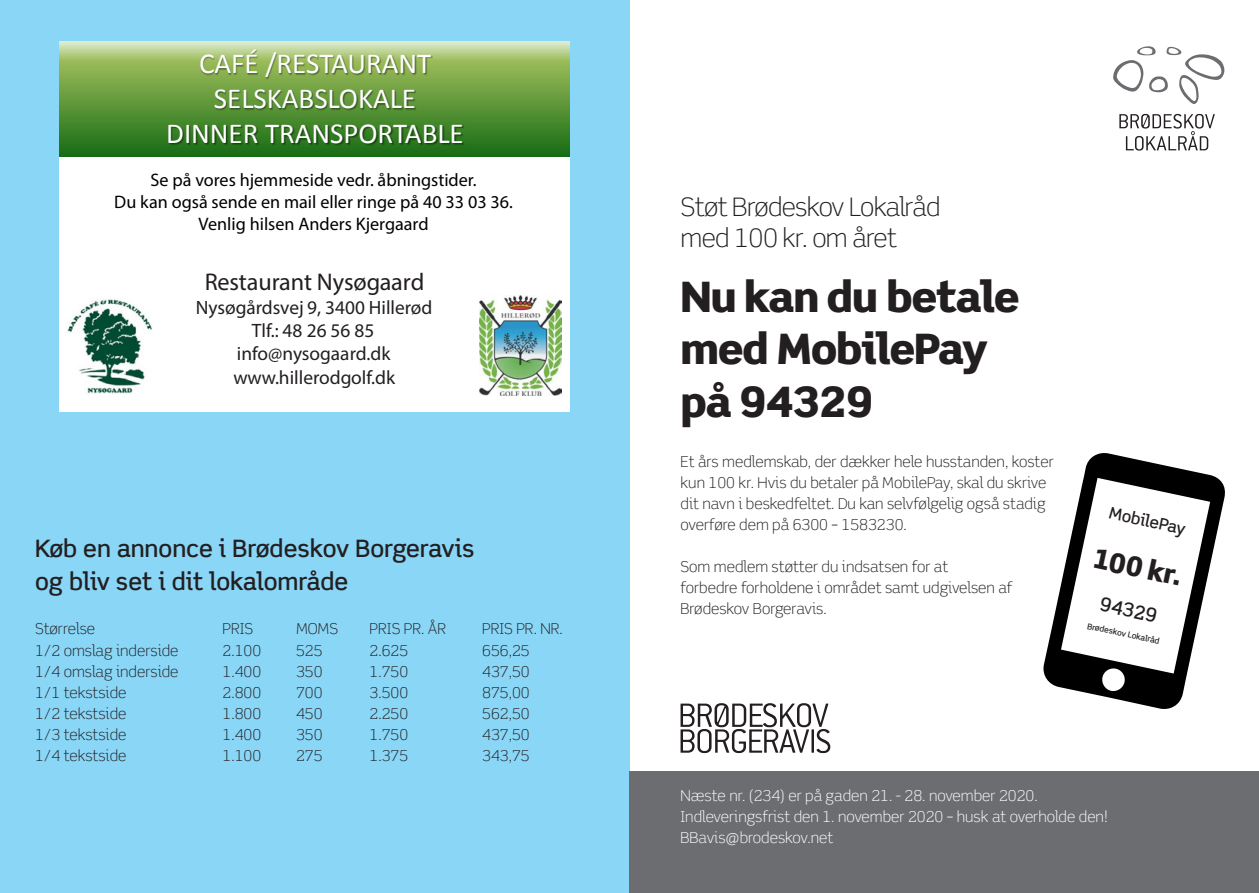
<style>
.page{position:relative;width:1259px;height:893px;background:#fff}
.page>*{position:absolute;margin:0;border:0;box-sizing:border-box;transform-origin:0 0}
.Overskrift_black{font:900 42px/52.5px "Scene Alt";letter-spacing:-.025em;color:#231f20}
.t1{font:29.1px/34.8px "Calibri";letter-spacing:-.005em;color:#fff;text-align:center}
.t2{font:28.95px "Calibri";letter-spacing:-.005em;color:#fff}
.Manchet{font:900 27px "Scene Alt";color:#231f20}
.Overskrift_black-2{font:300 25.5px/31.5px "Scene Alt";letter-spacing:-.025em;color:#231f20}
.t3{font:700 24.15px "Calibri";letter-spacing:-.005em;color:#231f20}
.Manchet-2{font:500 24px/33px "Scene Alt";color:#231f20}
.t4{font:700 19.35px/23.2px "Calibri";color:#231f20;text-align:center}
.Manchet-3{font:500 18.9px "Scene Alt";color:#231f20}
.t5{font:18.15px/21.8px "Myriad Pro";color:#000;text-align:center}
.Manchet-4{font:500 16.2px "Scene Alt";color:#231f20}
.Brød{font:300 15px/21px "Scene Alt";color:#231f20}
.Brød-2{font:300 15px "Scene Alt";color:#fff}
.Manchet-5{font:300 15px "Scene Alt";color:#231f20}
.Manchet-6{font:500 8.1px "Scene Alt";color:#231f20}
</style>
<div class="page">
<div style="left:0;top:0;width:629px;height:893px;background:#89d6f7"></div>
<svg style="left:1043px;top:453px;width:182px;height:256px"></svg>
<div style="left:629px;top:772px;width:630px;height:121px;background:#6c6d70"></div>
<svg style="left:680px;top:703px;width:150px;height:50px"></svg>
<svg style="left:1119px;top:114px;width:95px;height:37px"></svg>
<svg style="left:1113px;top:46px;width:112px;height:58px"></svg>
<div style="left:60px;top:42px;width:510px;height:369px;background:#fff"></div>
<img style="left:67px;top:299px;width:85px;height:95px">
<img style="left:479px;top:295px;width:83px;height:101px">
<svg style="left:60px;top:42px;width:510px;height:114px;background:#70a24a"></svg>
<img style="left:181px;top:42px;width:232px;height:60px">
<img style="left:413px;top:42px;width:45px;height:60px">
<img style="left:196px;top:72px;width:202px;height:34px">
<img style="left:398px;top:72px;width:45px;height:34px">
<img style="left:148px;top:106px;width:297px;height:51px">
<img style="left:445px;top:106px;width:46px;height:51px">
<p class="t1" style="left:199px;top:46px;width:234px">CAFÉ /RESTAURANT<br>SELSKABSLOKALE</p>
<p class="t2" style="left:166px;top:115px;width:299px">DINNER TRANSPORTABLE</p>
<p class="t5" style="left:114px;top:169px;width:400px">Se på vores hjemmeside vedr. åbningstider.<br>Du kan også sende en mail eller ringe på 40 33 03 36.<br>Venlig hilsen Anders Kjergaard</p>
<p class="t3" style="left:205px;top:266px;width:221px">Restaurant Nysøgaard</p>
<p class="t4" style="left:196px;top:295px;width:238px">Nysøgårdsvej 9, 3400 Hillerød<br>Tlf.: 48 26 56 85 info@nysogaard.dk www.hillerodgolf.dk</p>
<p class="Manchet-2" style="left:35px;top:532px;width:441px">Køb en annonce i Brødeskov Borgeravis og bliv set i dit lokalområde</p>
<p class="Manchet-5" style="left:35px;top:619px;width:62px">Størrelse</p>
<p class="Manchet-5" style="left:223px;top:619px;width:32px">PRIS</p>
<p class="Manchet-5" style="left:296px;top:619px;width:44px">MOMS</p>
<p class="Manchet-5" style="left:370px;top:619px;width:78px">PRIS PR. ÅR</p>
<p class="Manchet-5" style="left:482px;top:619px;width:82px">PRIS PR. NR.</p>
<p class="Brød" style="left:35px;top:640px;width:145px">1/2 omslag inderside</p>
<p class="Brød" style="left:223px;top:640px;width:40px">2.100</p>
<p class="Brød" style="left:296px;top:640px;width:28px">525</p>
<p class="Brød" style="left:370px;top:640px;width:40px">2.625</p>
<p class="Brød" style="left:482px;top:640px;width:49px">656,25</p>
<p class="Brød" style="left:35px;top:661px;width:145px">1/4 omslag inderside</p>
<p class="Brød" style="left:223px;top:661px;width:40px">1.400</p>
<p class="Brød" style="left:296px;top:661px;width:28px">350</p>
<p class="Brød" style="left:370px;top:661px;width:40px">1.750</p>
<p class="Brød" style="left:482px;top:661px;width:49px">437,50</p>
<p class="Brød" style="left:35px;top:682px;width:93px">1/1 tekstside</p>
<p class="Brød" style="left:223px;top:682px;width:40px">2.800</p>
<p class="Brød" style="left:296px;top:682px;width:28px">700</p>
<p class="Brød" style="left:370px;top:682px;width:40px">3.500</p>
<p class="Brød" style="left:482px;top:682px;width:49px">875,00</p>
<p class="Brød" style="left:35px;top:703px;width:93px">1/2 tekstside</p>
<p class="Brød" style="left:223px;top:703px;width:40px">1.800</p>
<p class="Brød" style="left:296px;top:703px;width:28px">450</p>
<p class="Brød" style="left:370px;top:703px;width:40px">2.250</p>
<p class="Brød" style="left:482px;top:703px;width:49px">562,50</p>
<p class="Brød" style="left:35px;top:724px;width:93px">1/3 tekstside</p>
<p class="Brød" style="left:223px;top:724px;width:40px">1.400</p>
<p class="Brød" style="left:296px;top:724px;width:28px">350</p>
<p class="Brød" style="left:370px;top:724px;width:40px">1.750</p>
<p class="Brød" style="left:482px;top:724px;width:49px">437,50</p>
<p class="Brød" style="left:35px;top:745px;width:93px">1/4 tekstside</p>
<p class="Brød" style="left:223px;top:745px;width:40px">1.100</p>
<p class="Brød" style="left:296px;top:745px;width:28px">275</p>
<p class="Brød" style="left:370px;top:745px;width:40px">1.375</p>
<p class="Brød" style="left:482px;top:745px;width:49px">343,75</p>
<p class="Overskrift_black-2" style="left:680px;top:191px;width:261px">Støt Brødeskov Lokalråd med 100 kr. om året</p>
<p class="Overskrift_black" style="left:680px;top:270px;width:341px">Nu kan du betale med MobilePay på 94329</p>
<p class="Brød" style="left:680px;top:451px;width:375px">Et års medlemskab, der dækker hele husstanden, koster</p>
<p class="Brød" style="left:680px;top:472px;width:367px">kun 100 kr. Hvis du betaler på MobilePay, skal du skrive</p>
<p class="Brød" style="left:680px;top:493px;width:367px">dit navn i beskedfeltet. Du kan selvfølgelig også stadig</p>
<p class="Brød" style="left:680px;top:514px;width:228px">overføre dem på 6300 – 1583230.</p>
<p class="Brød" style="left:680px;top:556px;width:333px">Som medlem støtter du indsatsen for at<br>forbedre forholdene i området samt udgivelsen af</p>
<p class="Brød" style="left:680px;top:598px;width:148px">Brødeskov Borgeravis.</p>
<p class="Manchet-4" style="left:1111px;top:503px;width:79px;rotate:12deg">MobilePay</p>
<p class="Manchet" style="left:1097px;top:541px;width:92px;rotate:12deg">100 kr.</p>
<p class="Manchet-3" style="left:1102px;top:592px;width:59px;rotate:12deg">94329</p>
<p class="Manchet-6" style="left:1088px;top:621px;width:75px;rotate:12deg">Brødeskov Lokalråd</p>
<p class="Brød-2" style="left:680px;top:787px;width:359px">Næste nr. (234) er på gaden 21. - 28. november 2020.</p>
<p class="Brød-2" style="left:680px;top:808px;width:429px">Indleveringsfrist den 1. november 2020 – husk at overholde den!</p>
<p class="Brød-2" style="left:680px;top:829px;width:154px">BBavis@brodeskov.net</p>
</div>
